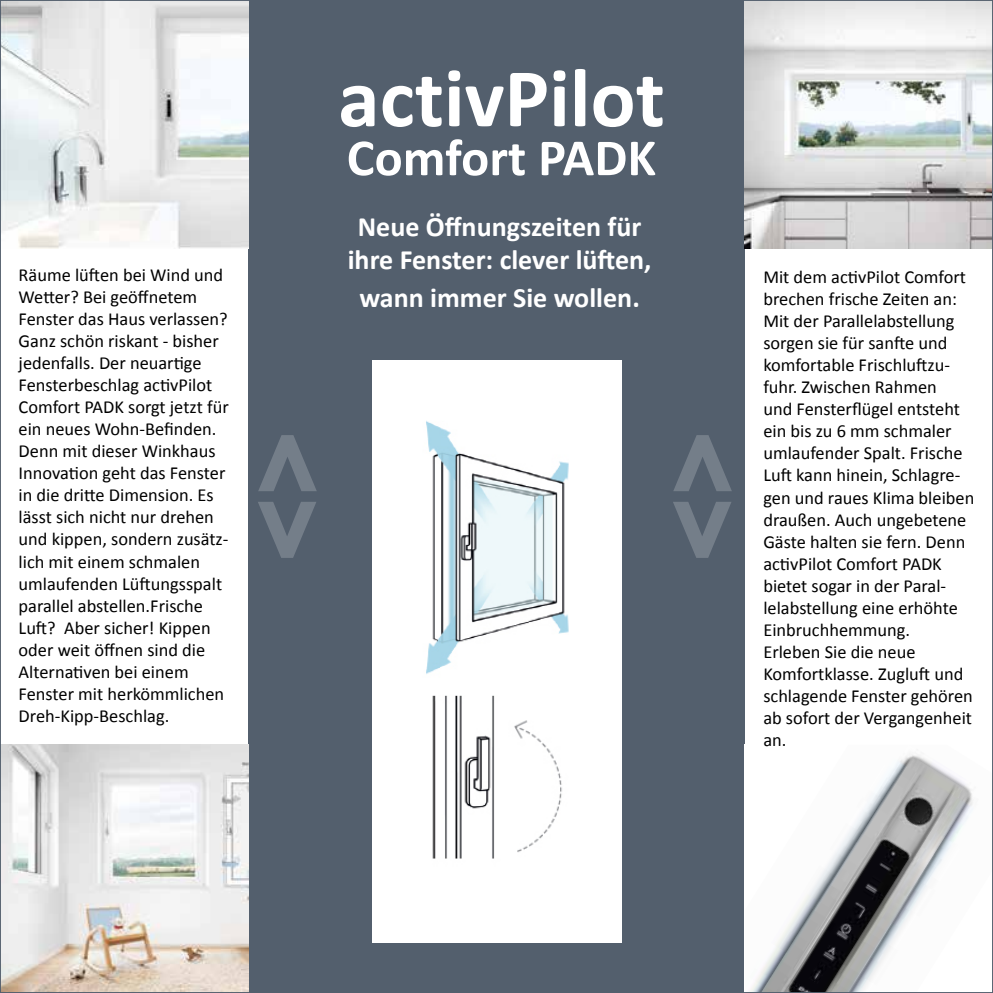
<style>
.page{position:relative;width:993px;height:993px;background:#fff}
.page>*{position:absolute;margin:0;border:0;box-sizing:border-box;transform-origin:0 0}
.t1{font:119.35px "Impact";color:#fff}
.t2{font:700 84px "Calibri";color:#fff}
.t3{font:700 52.5px "Calibri";color:#fff}
.t4{font:700 28px/33.6px "Calibri";color:#fff;text-align:center}
.t5{font:18.38px/22.1px "Calibri";color:#000}
</style>
<div class="page">
<div style="left:248px;top:0;width:496px;height:992px;background:#535f6d"></div>
<img style="left:2px;top:2px;width:246px;height:246px">
<img style="left:2px;top:744px;width:246px;height:246px">
<img style="left:751px;top:754px;width:222px;height:236px">
<img style="left:744px;top:2px;width:246px;height:246px">
<div style="left:372px;top:360px;width:249px;height:581px;background:#fff"></div>
<img style="left:426px;top:421px;width:143px;height:438px">
<p class="t5" style="left:19px;top:263px;width:211px">Räume lüften bei Wind und<br>Wetter? Bei geöffnetem<br>Fenster das Haus verlassen?<br>Ganz schön riskant - bisher jedenfalls. Der neuartige<br>Fensterbeschlag activPilot<br>Comfort PADK sorgt jetzt für ein neues Wohn-Befinden.<br>Denn mit dieser Winkhaus<br>Innovation geht das Fenster in die dritte Dimension. Es lässt sich nicht nur drehen und kippen, sondern zusätz&shy;lich mit einem schmalen umlaufenden Lüftungsspalt parallel abstellen.Frische<br>Luft? Aber sicher! Kippen oder weit öffnen sind die<br>Alternativen bei einem<br>Fenster mit herkömmlichen<br>Dreh-Kipp-Beschlag.</p>
<h2 class="t2" style="left:338px;top:44px;width:328px">activPilot</h2>
<h3 class="t3" style="left:346px;top:124px;width:311px">Comfort PADK</h3>
<h3 class="t4" style="left:347px;top:209px;width:305px">Neue Öffnungszeiten für ihre Fenster: clever lüften,</h3>
<h3 class="t4" style="left:359px;top:281px;width:282px">wann immer Sie wollen.</h3>
<h1 class="t1" style="left:378px;top:431px;width:65px;rotate:90deg">&lt;</h1>
<h1 class="t1" style="left:793px;top:431px;width:65px;rotate:90deg">&lt;</h1>
<h1 class="t1" style="left:196px;top:561px;width:65px;rotate:-90deg">&lt;</h1>
<h1 class="t1" style="left:610px;top:561px;width:65px;rotate:-90deg">&lt;</h1>
<p class="t5" style="left:763px;top:266px;width:212px">Mit dem activPilot Comfort brechen frische Zeiten an:<br>Mit der Parallelabstellung sorgen sie für sanfte und komfortable Frischluftzu&shy;fuhr. Zwischen Rahmen<br>und Fensterflügel entsteht ein bis zu 6 mm schmaler umlaufender Spalt. Frische<br>Luft kann hinein, Schlagre&shy;gen und raues Klima bleiben draußen. Auch ungebetene<br>Gäste halten sie fern. Denn activPilot Comfort PADK bietet sogar in der Paral&shy;lelabstellung eine erhöhte<br>Einbruchhemmung.<br>Erleben Sie die neue<br>Komfortklasse. Zugluft und schlagende Fenster gehören ab sofort der Vergangenheit an.</p>
</div>
